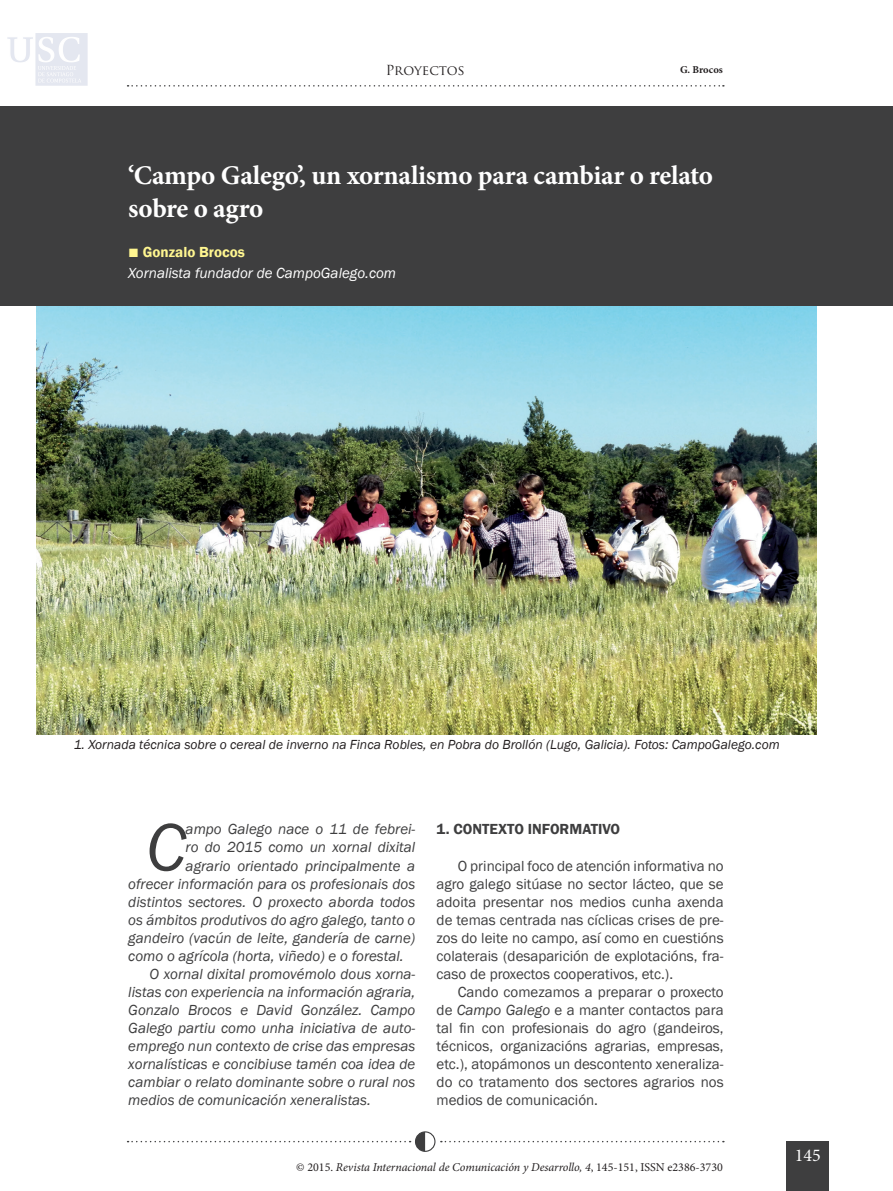
<style>
.page{position:relative;width:893px;height:1191px;background:#fff}
.page>*{position:absolute;margin:0;border:0;box-sizing:border-box;transform-origin:0 0}
.t1{font:italic 69px "Franklin Gothic";color:#3e3e3f}
.t2{font:700 27px/33px "Minion Pro";letter-spacing:-.01em;color:#fff}
.t3{font:18px "Minion Pro";color:#fff}
.t4{font:italic 15px "Franklin Gothic";color:#3e3e3f}
.t5{font:15px/18px "Franklin Gothic";color:#3e3e3f;text-align:justify}
.t6{font:italic 15px/21.8px "Franklin Gothic";color:#fff}
.t7{font:600 15px "Franklin Gothic";color:#3e3e3f}
.t8{font:italic 13.5px "Franklin Gothic";color:#231f20}
.t9{font:13.5px "Trajan Pro";color:#231f20}
.t10{font:italic 12px "Minion Pro";letter-spacing:-.005em;color:#231f20}
.t11{font:700 10.5px "Minion Pro";color:#231f20}
.s1{font-family:"Century Gothic";font-weight:700;font-size:18px;color:#fff690}
.s2{font-weight:600;font-style:normal;color:#fff690}
.s3{font-style:italic}
.s4{font-style:normal}
</style>
<div class="page">
<div style="left:415px;top:1131px;width:20px;height:20px;border:1px solid #3e3e3f;border-radius:50%"></div>
<svg style="left:128px;top:1131px;width:297px;height:20px"></svg>
<svg style="left:128px;top:85px;width:596px;height:2px"></svg>
<svg style="left:441px;top:1140px;width:283px;height:2px"></svg>
<div style="left:787px;top:1142px;width:42px;height:49px;background:#3e3e3f"></div>
<img style="left:37px;top:305px;width:779px;height:429px">
<div style="left:0;top:106px;width:893px;height:199px;background:#3e3e3f"></div>
<img style="left:7px;top:34px;width:80px;height:52px">
<p class="t9" style="left:386px;top:62px;width:81px">Proyectos</p>
<p class="t11" style="left:680px;top:62px;width:44px">G. Brocos</p>
<h2 class="t2" style="left:128px;top:159px;width:586px">‘Campo Galego’, un xornalismo para cambiar o relato sobre o agro</h2>
<p class="t6" style="left:128px;top:241px;width:269px"><span class="s1">■</span> <span class="s2">Gonzalo Brocos<br></span>Xornalista fundador de CampoGalego.com</p>
<p class="t8" style="left:74px;top:736px;width:707px">1. Xornada técnica sobre o cereal de inverno na Finca Robles, en Pobra do Brollón (Lugo, Galicia). Fotos: CampoGalego.com</p>
<h1 class="t1" style="left:146px;top:804px;width:41px">C</h1>
<p class="t4" style="left:186px;top:820px;width:231px">ampo Galego nace o 11 de febrei-</p>
<p class="t4" style="left:186px;top:838px;width:231px">ro do 2015 como un xornal dixital</p>
<p class="t4" style="left:186px;top:856px;width:231px">agrario orientado principalmente a</p>
<p class="t4" style="left:128px;top:874px;width:289px">ofrecer información para os profesionais dos</p>
<p class="t4" style="left:128px;top:892px;width:289px">distintos sectores. O proxecto aborda todos</p>
<p class="t4" style="left:128px;top:910px;width:289px">os ámbitos produtivos do agro galego, tanto o</p>
<p class="t4" style="left:128px;top:928px;width:288px">gandeiro (vacún de leite, gandería de carne)</p>
<p class="t4" style="left:128px;top:946px;width:277px">como o agrícola (horta, viñedo) e o forestal.</p>
<p class="t4" style="left:150px;top:964px;width:267px">O xornal dixital promovémolo dous xorna-</p>
<p class="t4" style="left:128px;top:982px;width:288px">listas con experiencia na información agraria,</p>
<p class="t4" style="left:128px;top:1000px;width:289px">Gonzalo Brocos e David González. Campo</p>
<p class="t4" style="left:128px;top:1018px;width:289px">Galego partiu como unha iniciativa de auto-</p>
<p class="t4" style="left:128px;top:1036px;width:288px">emprego nun contexto de crise das empresas</p>
<p class="t4" style="left:128px;top:1054px;width:289px">xornalísticas e concibiuse tamén coa idea de</p>
<p class="t4" style="left:128px;top:1072px;width:289px">cambiar o relato dominante sobre o rural nos</p>
<p class="t4" style="left:128px;top:1090px;width:244px">medios de comunicación xeneralistas.</p>
<p class="t7" style="left:437px;top:820px;width:185px">1. CONTEXTO INFORMATIVO</p>
<p class="t5" style="left:437px;top:857px;width:289px;text-indent:21px">O principal foco de atención informativa no agro galego sitúase no sector lácteo, que se adoita presentar nos medios cunha axenda de temas centrada nas cíclicas crises de pre&shy;zos do leite no campo, así como en cuestións colaterais (desaparición de explotacións, fra&shy;caso de proxectos cooperativos, etc.).</p>
<p class="t5" style="left:437px;top:983px;width:289px;text-indent:21px">Cando comezamos a preparar o proxecto de <span class="s3">Campo Galego</span> e a manter contactos para tal fin con profesionais do agro (gandeiros, técnicos, organizacións agrarias, empresas, etc.), atopámonos un descontento xeneraliza&shy;do co tratamento dos sectores agrarios nos medios de comunicación.</p>
<p class="t10" style="left:296px;top:1159px;width:428px"><span class="s4">© 2015.</span> Revista Internacional de Comunicación y Desarrollo, 4<span class="s4">, 145-151, ISSN e2386-3730</span></p>
<p class="t3" style="left:795px;top:1142px;width:27px">145</p>
</div>
